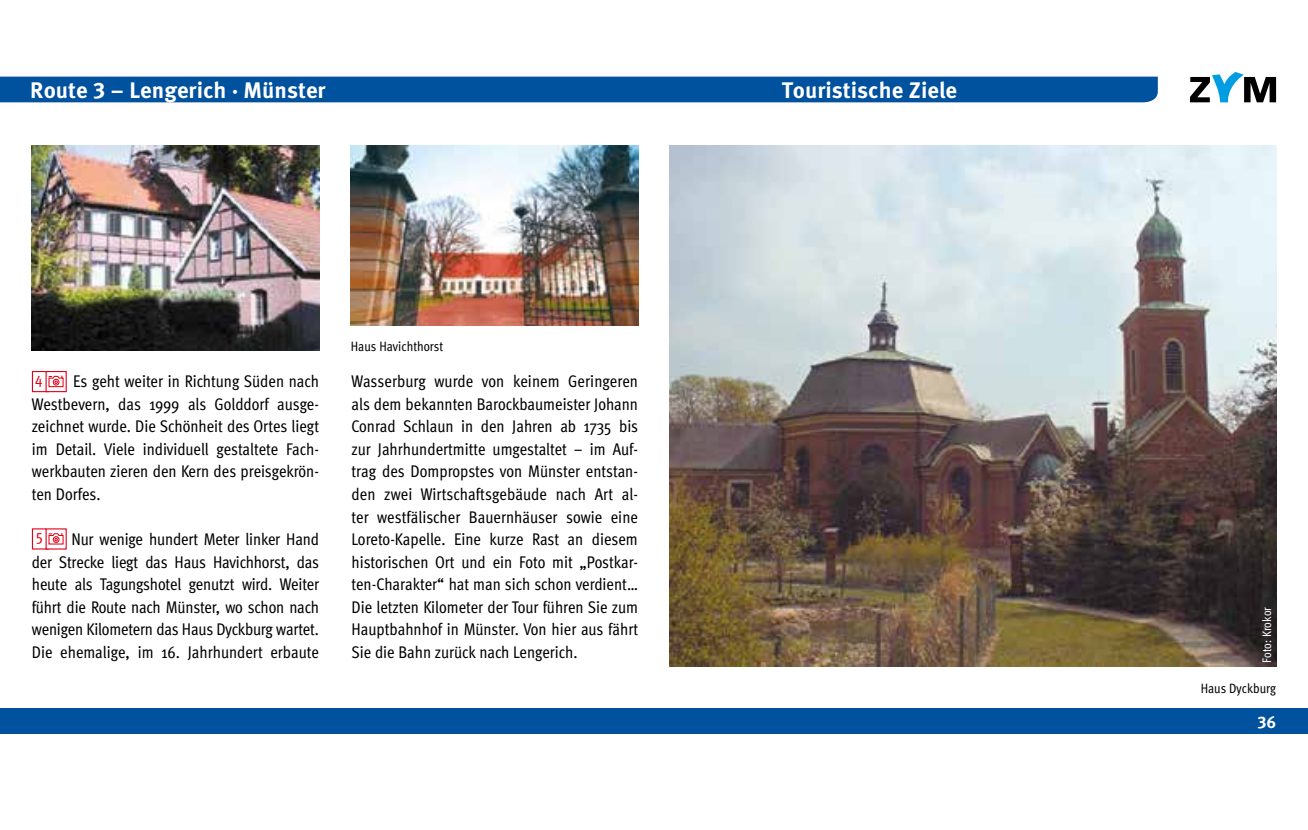
<style>
.page{position:relative;width:1308px;height:830px;background:#fff}
.page>*{position:absolute;margin:0;border:0;box-sizing:border-box;transform-origin:0 0}
.t1{font:700 22.5px "Meta Pro";color:#fff}
.t2{font:condensed 16.88px/22.5px "Meta Pro";color:#000;text-align:justify}
.t3{font:700 16.88px "Meta Pro";color:#fff}
.t4{font:condensed 15.75px "Meta Pro";color:#e2001a}
.t5{font:condensed 13.5px "Meta Pro";color:#000}
.t6{font:condensed 12.38px "Meta Pro";color:#fff}
</style>
<div class="page">
<img style="left:670px;top:145px;width:606px;height:521px">
<img style="left:32px;top:145px;width:287px;height:205px">
<div style="left:32px;top:371px;width:17px;height:21px;background:#fff;border:1px solid #e2001a"></div>
<svg style="left:48px;top:373px;width:16px;height:17px"></svg>
<svg style="left:48px;top:375px;width:16px;height:12px"></svg>
<div style="left:46px;top:371px;width:21px;height:21px;border:1px solid #e2001a"></div>
<svg style="left:32px;top:528px;width:17px;height:21px"></svg>
<svg style="left:48px;top:530px;width:16px;height:17px"></svg>
<svg style="left:48px;top:532px;width:16px;height:12px"></svg>
<img style="left:351px;top:145px;width:287px;height:180px">
<div style="left:0;top:708px;width:1307px;height:25px;background:#00519e"></div>
<div style="left:0;top:77px;width:1157px;height:25px;background:#00519e"></div>
<svg style="left:1190px;top:102px;width:86px;height:1px"></svg>
<svg style="left:1190px;top:72px;width:86px;height:30px"></svg>
<h1 class="t1" style="left:30px;top:73px;width:297px">Route 3 – Lengerich · Münster</h1>
<h1 class="t1" style="left:781px;top:73px;width:177px">Touristische Ziele</h1>
<p class="t2" style="left:32px;top:369px;width:289px;text-indent:41px">Es geht weiter in Richtung Süden nach Westbevern, das 1999 als Golddorf ausge&shy;zeichnet wurde. Die Schönheit des Ortes liegt im Detail. Viele individuell gestaltete Fach&shy;werkbauten zieren den Kern des preisgekrön&shy;ten Dorfes.</p>
<p class="t4" style="left:36px;top:523px;width:8px">5</p>
<p class="t4" style="left:35px;top:366px;width:9px">4</p>
<p class="t2" style="left:32px;top:526px;width:289px;text-indent:39px">Nur wenige hundert Meter linker Hand der Strecke liegt das Haus Havichhorst, das heute als Tagungshotel genutzt wird. Weiter führt die Route nach Münster, wo schon nach wenigen Kilometern das Haus Dyckburg wartet.<br>Die ehemalige, im 16. Jahrhundert erbaute</p>
<p class="t5" style="left:351px;top:336px;width:94px">Haus Havichthorst</p>
<p class="t2" style="left:351px;top:369px;width:288px">Wasserburg wurde von keinem Geringeren als dem bekannten Barockbaumeister Johann Conrad Schlaun in den Jahren ab 1735 bis zur Jahrhundertmitte umgestaltet – im Auf&shy;trag des Dompropstes von Münster entstan&shy;den zwei Wirtschaftsgebäude nach Art al&shy;ter westfälischer Bauernhäuser sowie eine Loreto-Kapelle. Eine kurze Rast an diesem historischen Ort und ein Foto mit „Postkar&shy;ten-Charakter“ hat man sich schon verdient… Die letzten Kilometer der Tour führen Sie zum Hauptbahnhof in Münster. Von hier aus fährt Sie die Bahn zurück nach Lengerich.</p>
<p class="t6" style="left:1257px;top:662px;width:57px;rotate:-90deg">Foto: Krokor</p>
<p class="t5" style="left:1200px;top:677px;width:77px">Haus Dyckburg</p>
<p class="t3" style="left:1257px;top:708px;width:20px">36</p>
</div>
